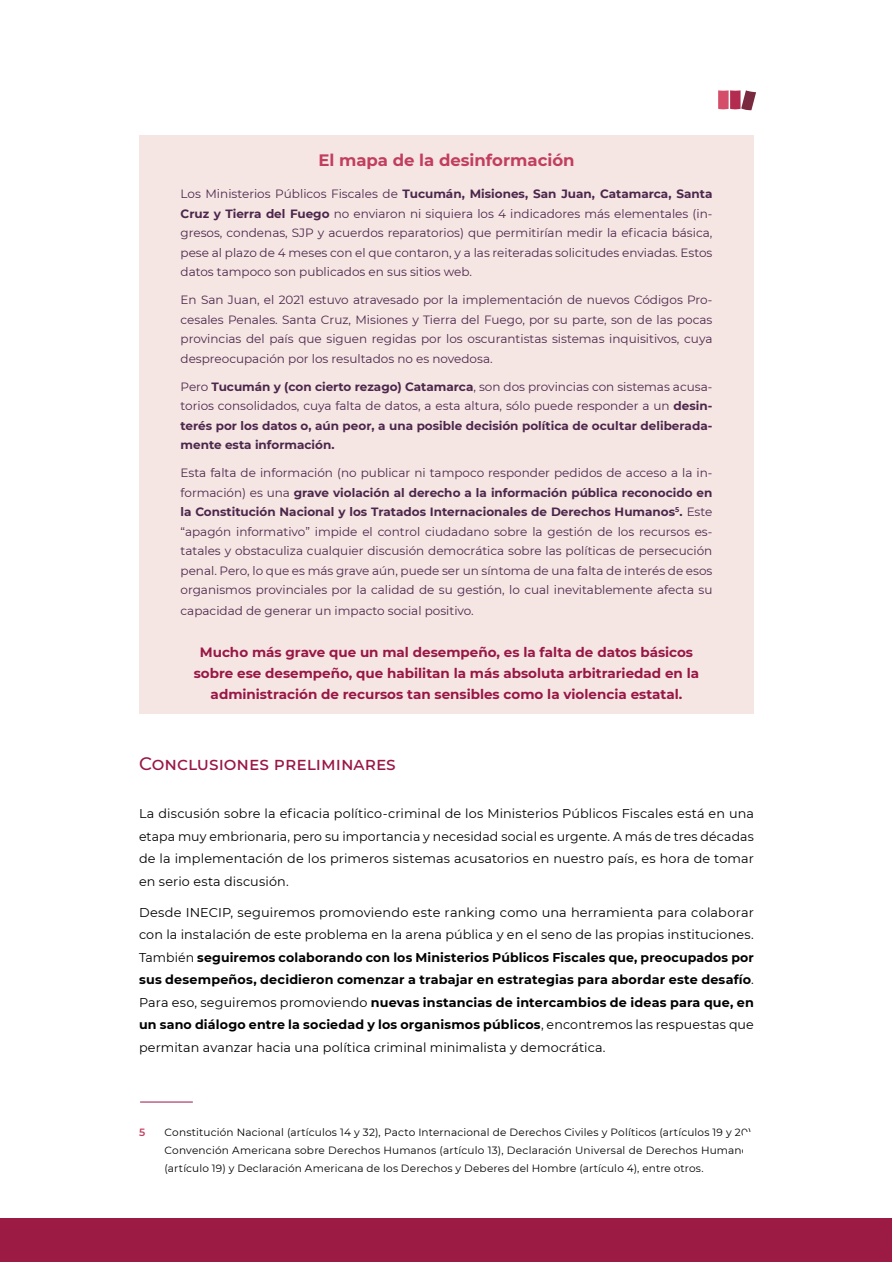
<style>
.page{position:relative;width:893px;height:1263px;background:#fff}
.page>*{position:absolute;margin:0;border:0;box-sizing:border-box;transform-origin:0 0}
.t1{font:500 18px "Montserrat";color:#991746}
.t2{font:700 16.5px "Montserrat";color:#c23e5e}
.t3{font:700 13.5px/21px "Montserrat";color:#991746;text-align:center}
.t4{font:12.75px/22.5px "Montserrat";letter-spacing:.01em;color:#000;text-align:justify}
.t5{font:12px/19.5px "Montserrat";color:#4d274b;text-align:justify}
.t6{font:700 12px/19.5px "Montserrat";color:#4d274b;text-align:justify}
.t7{font:10.5px/18px "Montserrat";letter-spacing:.015em;color:#000;text-align:justify}
.t8{font:600 10.5px "Montserrat";color:#c23e5e}
.s1{font-weight:700}
.s2{font-weight:400}
</style>
<div class="page">
<svg style="left:718px;top:90px;width:38px;height:20px"></svg>
<div style="left:139px;top:135px;width:615px;height:579px;background:#f5e6e4"></div>
<div style="left:1px;top:1219px;width:891px;height:43px;background:#9b1b45"></div>
<hr style="left:140px;top:1102px;width:53px;height:1px;background:#991746">
<h2 class="t2" style="left:318px;top:148px;width:258px">El mapa de la desinformación</h2>
<p class="t5" style="left:181px;top:184px;width:533px">Los Ministerios Públicos Fiscales de <span class="s1">Tucumán, Misiones, San Juan, Catamarca, Santa Cruz y Tierra del Fuego</span> no enviaron ni siquiera los 4 indicadores más elementales (in&shy;gresos, condenas, SJP y acuerdos reparatorios) que permitirían medir la eficacia básica, pese al plazo de 4 meses con el que contaron, y a las reiteradas solicitudes enviadas. Estos datos tampoco son publicados en sus sitios web.</p>
<p class="t5" style="left:181px;top:290px;width:533px">En San Juan, el 2021 estuvo atravesado por la implementación de nuevos Códigos Pro&shy;cesales Penales. Santa Cruz, Misiones y Tierra del Fuego, por su parte, son de las pocas provincias del país que siguen regidas por los oscurantistas sistemas inquisitivos, cuya despreocupación por los resultados no es novedosa.</p>
<p class="t6" style="left:181px;top:376px;width:533px"><span class="s2">Pero</span> Tucumán y (con cierto rezago) Catamarca<span class="s2">, son dos provincias con sistemas acusa&shy;torios consolidados, cuya falta de datos, a esta altura, sólo puede responder a un</span> desin&shy;terés por los datos o, aún peor, a una posible decisión política de ocultar deliberada&shy;mente esta información.</p>
<p class="t5" style="left:181px;top:463px;width:533px">Esta falta de información (no publicar ni tampoco responder pedidos de acceso a la in&shy;formación) es una <span class="s1">grave violación al derecho a la información pública reconocido en la Constitución Nacional y los Tratados Internacionales de Derechos Humanos</span><sup>5</sup><span class="s1">.</span> Este “apagón informativo” impide el control ciudadano sobre la gestión de los recursos es&shy;tatales y obstaculiza cualquier discusión democrática sobre las políticas de persecución penal. Pero, lo que es más grave aún, puede ser un síntoma de una falta de interés de esos organismos provinciales por la calidad de su gestión, lo cual inevitablemente afecta su</p>
<p class="t5" style="left:181px;top:601px;width:295px">capacidad de generar un impacto social positivo.</p>
<p class="t3" style="left:194px;top:641px;width:507px">Mucho más grave que un mal desempeño, es la falta de datos básicos sobre ese desempeño, que habilitan la más absoluta arbitrariedad en la administración de recursos tan sensibles como la violencia estatal.</p>
<h1 class="t1" style="left:139px;top:751px;width:258px">Conclusiones preliminares</h1>
<p class="t4" style="left:139px;top:802px;width:616px">La discusión sobre la eficacia político-criminal de los Ministerios Públicos Fiscales está en una etapa muy embrionaria, pero su importancia y necesidad social es urgente. A más de tres décadas de la implementación de los primeros sistemas acusatorios en nuestro país, es hora de tomar en serio esta discusión.</p>
<p class="t4" style="left:139px;top:900px;width:616px">Desde INECIP, seguiremos promoviendo este ranking como una herramienta para colaborar con la instalación de este problema en la arena pública y en el seno de las propias instituciones.<br>También <span class="s1">seguiremos colaborando con los Ministerios Públicos Fiscales que, preocupados por sus desempeños, decidieron comenzar a trabajar en estrategias para abordar este desafío</span>.<br>Para eso, seguiremos promoviendo <span class="s1">nuevas instancias de intercambios de ideas para que, en un sano diálogo entre la sociedad y los organismos públicos</span>, encontremos las respuestas que permitan avanzar hacia una política criminal minimalista y democrática.</p>
<p class="t8" style="left:139px;top:1124px;width:8px">5</p>
<p class="t7" style="left:165px;top:1122px;width:591px">Constitución Nacional (artículos 14 y 32), Pacto Internacional de Derechos Civiles y Políticos (artículos 19 y 20), Convención Americana sobre Derechos Humanos (artículo 13), Declaración Universal de Derechos Humanos (artículo 19) y Declaración Americana de los Derechos y Deberes del Hombre (artículo 4), entre otros.</p>
</div>
